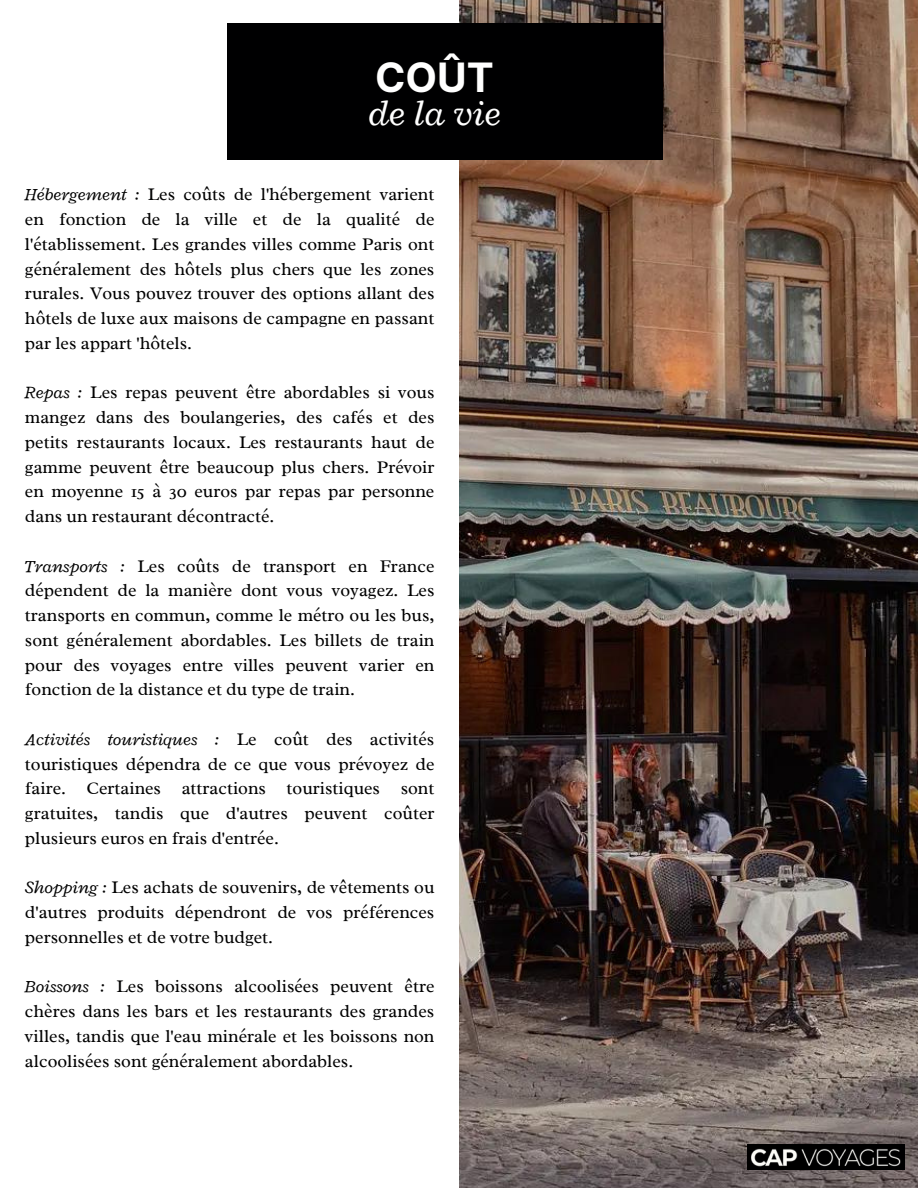
<style>
.page{position:relative;width:918px;height:1188px;background:#fff}
.page>*{position:absolute;margin:0;border:0;box-sizing:border-box;transform-origin:0 0}
.t1{font:700 40.5px "Inter";color:#fff}
.t2{font:italic 37.5px "Radley";color:#fff}
.t3{font:18px/24.8px "Radley";color:#000001;text-align:justify}
.s1{font-style:italic}
</style>
<div class="page">
<img style="left:459px;top:0;width:459px;height:1188px">
<div style="left:228px;top:23px;width:435px;height:137px;background:#000001"></div>
<img style="left:747px;top:1145px;width:158px;height:25px">
<p class="t1" style="left:375px;top:53px;width:120px">COÛT</p>
<p class="t2" style="left:368px;top:89px;width:134px">de la vie</p>
<p class="t3" style="left:25px;top:182px;width:411px"><span class="s1">Hébergement :</span> Les coûts de l'hébergement varient en fonction de la ville et de la qualité de l'établissement. Les grandes villes comme Paris ont généralement des hôtels plus chers que les zones rurales. Vous pouvez trouver des options allant des hôtels de luxe aux maisons de campagne en passant par les appart 'hôtels.</p>
<p class="t3" style="left:25px;top:380px;width:411px"><span class="s1">Repas :</span> Les repas peuvent être abordables si vous mangez dans des boulangeries, des cafés et des petits restaurants locaux. Les restaurants haut de gamme peuvent être beaucoup plus chers. Prévoir en moyenne 15 à 30 euros par repas par personne dans un restaurant décontracté.</p>
<p class="t3" style="left:25px;top:553px;width:411px"><span class="s1">Transports :</span> Les coûts de transport en France dépendent de la manière dont vous voyagez. Les transports en commun, comme le métro ou les bus, sont généralement abordables. Les billets de train pour des voyages entre villes peuvent varier en fonction de la distance et du type de train.</p>
<p class="t3" style="left:25px;top:726px;width:411px"><span class="s1">Activités touristiques :</span> Le coût des activités touristiques dépendra de ce que vous prévoyez de faire. Certaines attractions touristiques sont gratuites, tandis que d'autres peuvent coûter plusieurs euros en frais d'entrée.</p>
<p class="t3" style="left:25px;top:875px;width:411px"><span class="s1">Shopping :</span> Les achats de souvenirs, de vêtements ou d'autres produits dépendront de vos préférences personnelles et de votre budget.</p>
<p class="t3" style="left:25px;top:974px;width:411px"><span class="s1">Boissons :</span> Les boissons alcoolisées peuvent être chères dans les bars et les restaurants des grandes villes, tandis que l'eau minérale et les boissons non alcoolisées sont généralement abordables.</p>
</div>
